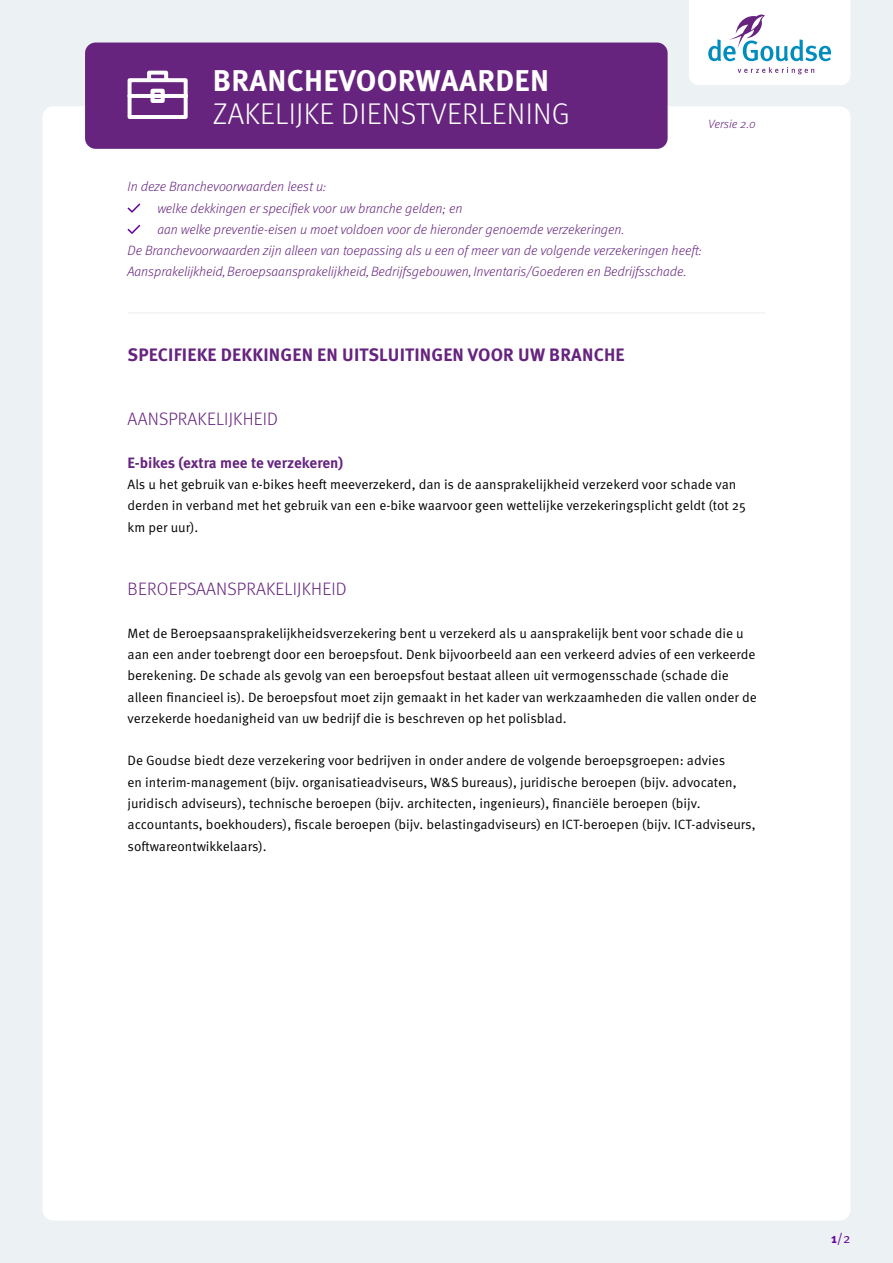
<style>
.page{position:relative;width:893px;height:1263px;background:#ecf1f3}
.page>*{position:absolute;margin:0;border:0;box-sizing:border-box;transform-origin:0 0}
.t1{font:300 30px "Meta OT";letter-spacing:.01em;color:#fff}
.t2{font:700 30px "Meta OT";letter-spacing:.01em;color:#fff}
.t3{font:700 18px "Meta OT";letter-spacing:.01em;color:#66247f}
.t4{font:300 18px "Meta OT";letter-spacing:.01em;color:#66247f}
.t5{font:700 15px "Meta OT";letter-spacing:-.005em;color:#66247f}
.t6{font:13.5px/21.3px "Meta OT Norm";color:#000}
.t7{font:italic 300 13.5px "Meta OT";color:#66247f}
.t8{font:13.5px "Meta OT Norm";color:#609}
.t9{font:italic 300 12px "Meta OT";color:#66247f}
.s1{font-family:"Meta OT";font-weight:700}
</style>
<div class="page">
<div style="left:43px;top:106px;width:807px;height:1114px;background:#fff;border-radius:11px"></div>
<svg style="left:689px;top:0;width:161px;height:85px;background:#e8f0f6"></svg>
<svg style="left:127px;top:203px;width:14px;height:10px"></svg>
<svg style="left:127px;top:224px;width:14px;height:10px"></svg>
<hr style="left:128px;top:313px;width:637px;height:1px;background:#ededed">
<div style="left:85px;top:43px;width:583px;height:106px;background:#66247f;border-radius:11px"></div>
<svg style="left:127px;top:70px;width:61px;height:49px"></svg>
<h1 class="t2" style="left:213px;top:61px;width:338px">BRANCHEVOORWAARDEN</h1>
<h1 class="t1" style="left:213px;top:96px;width:359px">ZAKELIJKE DIENSTVERLENING</h1>
<p class="t9" style="left:708px;top:116px;width:49px">Versie 2.0</p>
<p class="t7" style="left:128px;top:179px;width:200px">In deze Branchevoorwaarden leest u:</p>
<p class="t7" style="left:157px;top:200px;width:307px">welke dekkingen er specifiek voor uw branche gelden; en</p>
<p class="t7" style="left:157px;top:221px;width:469px">aan welke preventie-eisen u moet voldoen voor de hieronder genoemde verzekeringen.</p>
<p class="t7" style="left:128px;top:243px;width:576px">De Branchevoorwaarden zijn alleen van toepassing als u een of meer van de volgende verzekeringen heeft:</p>
<p class="t7" style="left:128px;top:264px;width:561px">Aansprakelijkheid, Beroepsaansprakelijkheid, Bedrijfsgebouwen, Inventaris/Goederen en Bedrijfsschade.</p>
<h2 class="t3" style="left:128px;top:344px;width:498px">SPECIFIEKE DEKKINGEN EN UITSLUITINGEN VOOR UW BRANCHE</h2>
<h2 class="t4" style="left:128px;top:408px;width:152px">AANSPRAKELIJKHEID</h2>
<p class="t5" style="left:128px;top:453px;width:217px">E-bikes (extra mee te verzekeren)</p>
<p class="t6" style="left:128px;top:474px;width:620px">Als u het gebruik van e-bikes heeft meeverzekerd, dan is de aansprakelijkheid verzekerd voor schade van derden in verband met het gebruik van een e-bike waarvoor geen wettelijke verzekeringsplicht geldt (tot 25 km per uur).</p>
<h2 class="t4" style="left:128px;top:579px;width:220px">BEROEPSAANSPRAKELIJKHEID</h2>
<p class="t6" style="left:128px;top:623px;width:631px">Met de Beroepsaansprakelijkheidsverzekering bent u verzekerd als u aansprakelijk bent voor schade die u aan een ander toebrengt door een beroepsfout. Denk bijvoorbeeld aan een verkeerd advies of een verkeerde berekening. De schade als gevolg van een beroepsfout bestaat alleen uit vermogensschade (schade die alleen financieel is). De beroepsfout moet zijn gemaakt in het kader van werkzaamheden die vallen onder de verzekerde hoedanigheid van uw bedrijf die is beschreven op het polisblad.</p>
<p class="t6" style="left:128px;top:750px;width:629px">De Goudse biedt deze verzekering voor bedrijven in onder andere de volgende beroepsgroepen: advies<br>en interim-management (bijv. organisatieadviseurs, W&amp;S bureaus), juridische beroepen (bijv. advocaten, juridisch adviseurs), technische beroepen (bijv. architecten, ingenieurs), financiële beroepen (bijv. accountants, boekhouders), fiscale beroepen (bijv. belastingadviseurs) en ICT-beroepen (bijv. ICT-adviseurs, softwareontwikkelaars).</p>
<p class="t8" style="left:831px;top:1230px;width:21px"><span class="s1">1</span>/2</p>
</div>
